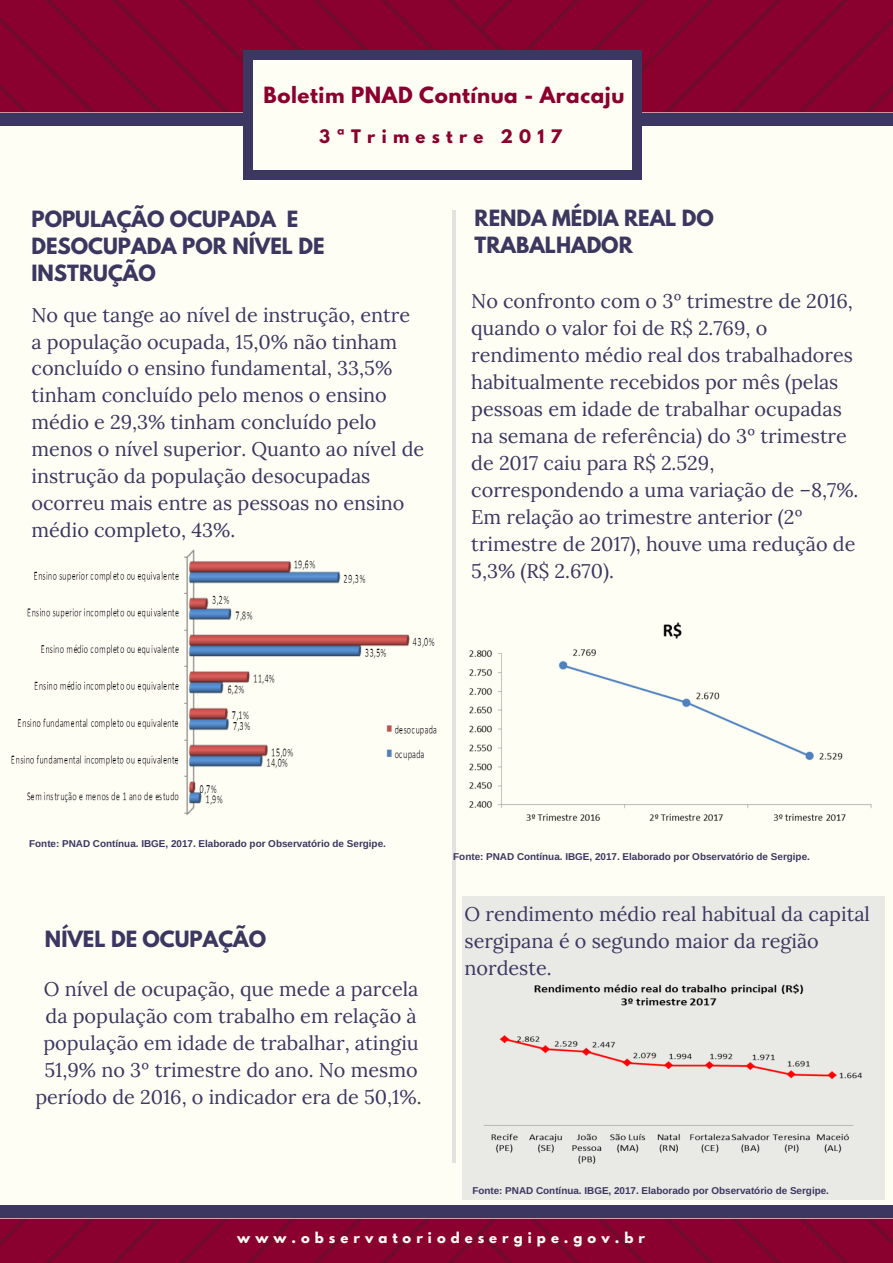
<style>
.page{position:relative;width:893px;height:1263px;background:#fff}
.page>*{position:absolute;margin:0;border:0;box-sizing:border-box;transform-origin:0 0}
.t1{font:19.8px/27px "Lora";color:#3b3760}
.t2{font:700 19.8px/27px "League Spartan";color:#3b3760}
.t3{font:700 19.8px "League Spartan";letter-spacing:.03em;color:#8a002e}
.t4{font:700 16.5px "League Spartan";letter-spacing:.38em;color:#8a002e}
.t5{font:700 13.2px "League Spartan";letter-spacing:.38em;color:#fffef5}
.t6{font:700 9.9px "Arimo";color:#3b3760}
</style>
<div class="page">
<img style="left:0;top:0;width:892px;height:1262px">
<div style="left:0;top:112px;width:892px;height:1093px;background:#fffef5"></div>
<div style="left:0;top:1205px;width:892px;height:13px;background:#3b3760"></div>
<div style="left:0;top:113px;width:892px;height:13px;background:#3b3760"></div>
<div style="left:245px;top:57px;width:395px;height:116px;background:#fffef5"></div>
<div style="left:632px;top:170px;width:9px;height:9px;background:#3b3760"></div>
<div style="left:243px;top:59px;width:10px;height:112px;background:#3b3760"></div>
<div style="left:243px;top:170px;width:10px;height:9px;background:#3b3760"></div>
<div style="left:632px;top:59px;width:9px;height:112px;background:#3b3760"></div>
<div style="left:252px;top:170px;width:380px;height:9px;background:#3b3760"></div>
<div style="left:632px;top:50px;width:9px;height:10px;background:#3b3760"></div>
<div style="left:243px;top:50px;width:10px;height:10px;background:#3b3760"></div>
<div style="left:252px;top:50px;width:380px;height:10px;background:#3b3760"></div>
<hr style="left:452px;top:210px;width:4px;height:953px;background:#e4e2e0">
<div style="left:462px;top:896px;width:423px;height:303px;background:#e9e9e5"></div>
<div style="left:479px;top:611px;width:402px;height:219px;background:#fffef5"></div>
<img style="left:483px;top:983px;width:380px;height:181px">
<img style="left:0;top:532px;width:479px;height:305px">
<p class="t3" style="left:263px;top:86px;width:362px">Boletim PNAD Contínua - Aracaju</p>
<p class="t4" style="left:319px;top:128px;width:244px">3ªTrimestre 2017</p>
<p class="t2" style="left:31px;top:208px;width:294px">POPULAÇÃO OCUPADA E<br>DESOCUPADA POR NÍVEL DE<br>INSTRUÇÃO</p>
<p class="t1" style="left:31px;top:301px;width:394px">No que tange ao nível de instrução, entre a população ocupada, 15,0% não tinham concluído o ensino fundamental, 33,5% tinham concluído pelo menos o ensino médio e 29,3% tinham concluído pelo menos o nível superior. Quanto ao nível de instrução da população desocupadas ocorreu mais entre as pessoas no ensino médio completo, 43%.</p>
<p class="t2" style="left:474px;top:207px;width:241px">RENDA MÉDIA REAL DO<br>TRABALHADOR</p>
<p class="t1" style="left:471px;top:288px;width:389px">No confronto com o 3º trimestre de 2016, quando o valor foi de R$ 2.769, o rendimento médio real dos trabalhadores habitualmente recebidos por mês (pelas pessoas em idade de trabalhar ocupadas na semana de referência) do 3º trimestre de 2017 caiu para R$ 2.529, correspondendo a uma variação de –8,7%.<br>Em relação ao trimestre anterior (2º trimestre de 2017), houve uma redução de 5,3% (R$ 2.670).</p>
<p class="t6" style="left:29px;top:837px;width:358px">Fonte: PNAD Contínua. IBGE, 2017. Elaborado por Observatório de Sergipe.</p>
<p class="t2" style="left:45px;top:928px;width:223px">NÍVEL DE OCUPAÇÃO</p>
<p class="t1" style="left:35px;top:976px;width:387px;text-align:center">O nível de ocupação, que mede a parcela da população com trabalho em relação à população em idade de trabalhar, atingiu 51,9% no 3º trimestre do ano. No mesmo período de 2016, o indicador era de 50,1%.</p>
<p class="t6" style="left:453px;top:851px;width:358px">Fonte: PNAD Contínua. IBGE, 2017. Elaborado por Observatório de Sergipe.</p>
<p class="t1" style="left:464px;top:900px;width:407px">O rendimento médio real habitual da capital sergipana é o segundo maior da região nordeste.</p>
<p class="t6" style="left:472px;top:1185px;width:358px">Fonte: PNAD Contínua. IBGE, 2017. Elaborado por Observatório de Sergipe.</p>
<p class="t5" style="left:237px;top:1231px;width:409px">www.observatoriodesergipe.gov.br</p>
</div>
